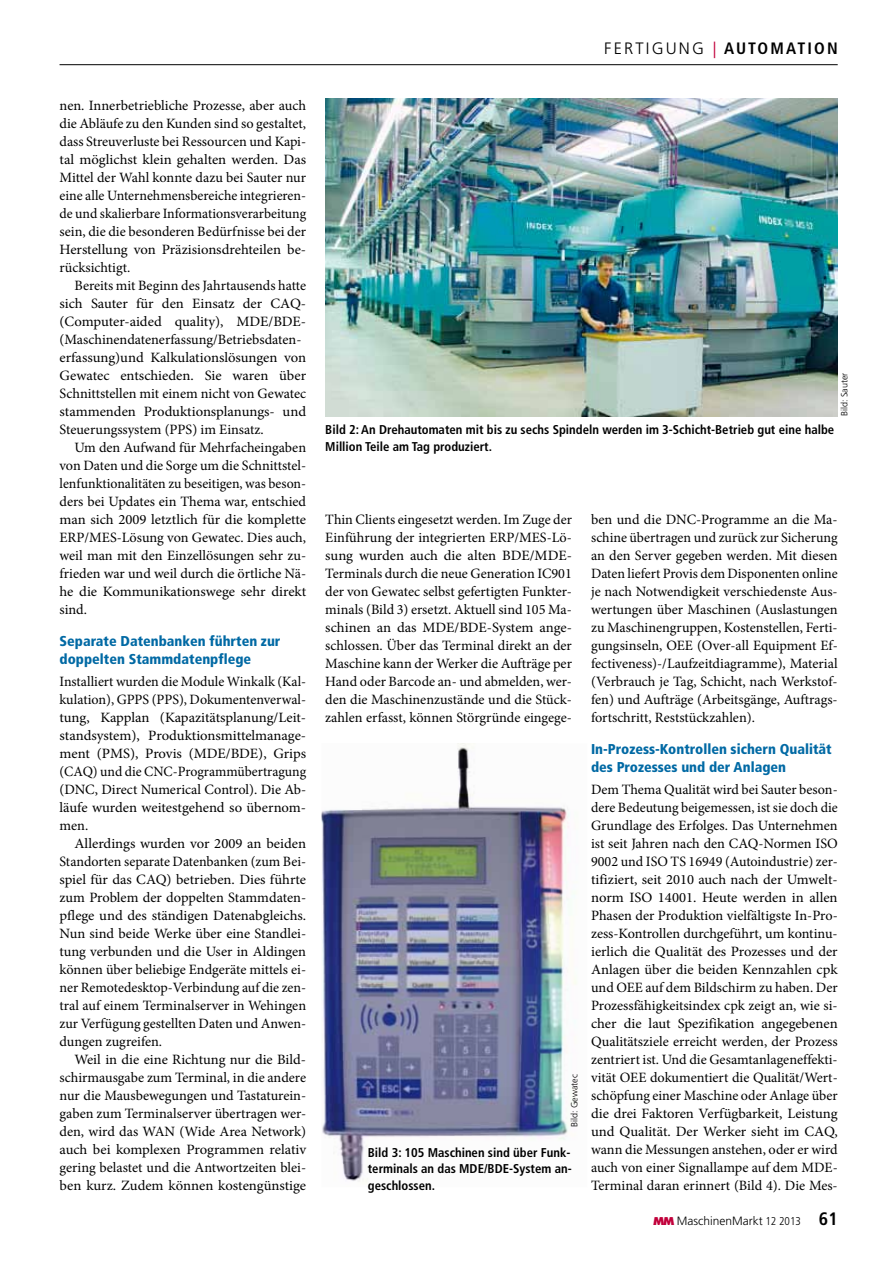
<style>
.page{position:relative;width:893px;height:1263px;background:#fff}
.page>*{position:absolute;margin:0;border:0;box-sizing:border-box;transform-origin:0 0}
.t1{font:700 condensed 16.5px "Frutiger LT Std";letter-spacing:.13em;color:#000}
.t2{font:14.25px/18px "Minion Pro";color:#000;text-align:justify}
.t3{font:900 condensed 14.25px/17.2px "Frutiger LT Std";color:#0069a4}
.t4{font:700 condensed 12.75px/16.5px "Frutiger LT Std";color:#000}
.t5{font:300 12px "Frutiger LT Std";color:#000}
.t6{font:300 9px "Frutiger LT Std";color:#000}
.s1{font-weight:300;font-stretch:normal}
.s2{font-weight:300;font-stretch:normal;color:#c1003b}
.s3{font-family:"Futura Std";font-weight:800;font-size:10.5px;color:#c1003b}
.s4{font-stretch:condensed;font-size:11.4px}
.s5{font-weight:700;font-stretch:condensed;font-size:18px}
</style>
<div class="page">
<hr style="left:60px;top:64px;width:778px;height:1px;background:#000">
<img style="left:325px;top:98px;width:513px;height:318px">
<img style="left:321px;top:743px;width:256px;height:440px">
<p class="t2" style="left:60px;top:97px;width:248px">nen. Innerbetriebliche Prozesse, aber auch die Abläufe zu den Kunden sind so gestaltet, dass Streuverluste bei Ressourcen und Kapi&shy;tal möglichst klein gehalten werden. Das Mittel der Wahl konnte dazu bei Sauter nur eine alle Unternehmensbereiche integrieren&shy;de und skalierbare Informationsverarbeitung sein, die die besonderen Bedürfnisse bei der Herstellung von Präzisionsdrehteilen be&shy;rücksichtigt.</p>
<p class="t2" style="left:60px;top:277px;width:248px;text-align:left;text-indent:15px">Bereits mit Beginn des Jahrtausends hatte sich Sauter für den Einsatz der CAQ-(Computer-aided quality), MDE/BDE-(Maschinendatenerfassung/Betriebsdaten&shy;erfassung)und Kalkulationslösungen von Gewatec entschieden. Sie waren über Schnittstellen mit einem nicht von Gewatec stammenden Produktionsplanungs- und Steuerungssystem (PPS) im Einsatz.</p>
<p class="t2" style="left:60px;top:439px;width:248px;text-indent:15px">Um den Aufwand für Mehrfacheingaben von Daten und die Sorge um die Schnittstel&shy;lenfunktionalitäten zu beseitigen, was beson&shy;ders bei Updates ein Thema war, entschied man sich 2009 letztlich für die komplette ERP/MES-Lösung von Gewatec. Dies auch, weil man mit den Einzellösungen sehr zu&shy;frieden war und weil durch die örtliche Nä&shy;he die Kommunikationswege sehr direkt sind.</p>
<p class="t3" style="left:60px;top:633px;width:222px">Separate Datenbanken führten zur doppelten Stammdatenpflege</p>
<p class="t2" style="left:60px;top:673px;width:248px">Installiert wurden die Module Winkalk (Kal&shy;kulation), GPPS (PPS), Dokumentenverwal&shy;tung, Kapplan (Kapazitätsplanung/Leit&shy;standsystem), Produktionsmittelmanage&shy;ment (PMS), Provis (MDE/BDE), Grips (CAQ) und die CNC-Programmübertragung (DNC, Direct Numerical Control). Die Ab&shy;läufe wurden weitestgehend so übernom&shy;men.</p>
<p class="t2" style="left:60px;top:835px;width:248px;text-indent:15px">Allerdings wurden vor 2009 an beiden Standorten separate Datenbanken (zum Bei&shy;spiel für das CAQ) betrieben. Dies führte zum Problem der doppelten Stammdaten&shy;pflege und des ständigen Datenabgleichs.<br>Nun sind beide Werke über eine Standlei&shy;tung verbunden und die User in Aldingen können über beliebige Endgeräte mittels ei&shy;ner Remotedesktop-Verbindung auf die zen&shy;tral auf einem Terminalserver in Wehingen zur Verfügung gestellten Daten und Anwen&shy;dungen zugreifen.</p>
<p class="t2" style="left:60px;top:1051px;width:248px;text-indent:15px">Weil in die eine Richtung nur die Bild&shy;schirmausgabe zum Terminal, in die andere nur die Mausbewegungen und Tastaturein&shy;gaben zum Terminalserver übertragen wer&shy;den, wird das WAN (Wide Area Network) auch bei komplexen Programmen relativ gering belastet und die Antwortzeiten blei&shy;ben kurz. Zudem können kostengünstige</p>
<p class="t1" style="left:604px;top:38px;width:235px"><span class="s1">Fertigung</span> <span class="s2">|</span> Automation</p>
<p class="t6" style="left:839px;top:416px;width:45px;rotate:-90deg">Bild: Sauter</p>
<p class="t4" style="left:325px;top:421px;width:510px">Bild 2: An Drehautomaten mit bis zu sechs Spindeln werden im 3-Schicht-Betrieb gut eine halbe<br>Million Teile am Tag produziert.</p>
<p class="t2" style="left:325px;top:511px;width:248px">Thin Clients eingesetzt werden. Im Zuge der Einführung der integrierten ERP/MES-Lö&shy;sung wurden auch die alten BDE/MDE-Terminals durch die neue Generation IC901 der von Gewatec selbst gefertigten Funkter&shy;minals (Bild 3) ersetzt. Aktuell sind 105 Ma&shy;schinen an das MDE/BDE-System ange&shy;schlossen. Über das Terminal direkt an der Maschine kann der Werker die Aufträge per Hand oder Barcode an- und abmelden, wer&shy;den die Maschinenzustände und die Stück&shy;zahlen erfasst, können Störgründe eingege-</p>
<p class="t2" style="left:591px;top:511px;width:248px">ben und die DNC-Programme an die Ma&shy;schine übertragen und zurück zur Sicherung an den Server gegeben werden. Mit diesen Daten liefert Provis dem Disponenten online je nach Notwendigkeit verschiedenste Aus&shy;wertungen über Maschinen (Auslastungen zu Maschinengruppen, Kostenstellen, Ferti&shy;gungsinseln, OEE (Over-all Equipment Ef&shy;fectiveness)-/Laufzeitdiagramme), Material (Verbrauch je Tag, Schicht, nach Werkstof&shy;fen) und Aufträge (Arbeitsgänge, Auftrags&shy;fortschritt, Reststückzahlen).</p>
<p class="t3" style="left:591px;top:741px;width:242px">In-Prozess-Kontrollen sichern Qualität des Prozesses und der Anlagen</p>
<p class="t2" style="left:591px;top:781px;width:248px">Dem Thema Qualität wird bei Sauter beson&shy;dere Bedeutung beigemessen, ist sie doch die Grundlage des Erfolges. Das Unternehmen ist seit Jahren nach den CAQ-Normen ISO 9002 und ISO TS 16949 (Autoindustrie) zer&shy;tifiziert, seit 2010 auch nach der Umwelt&shy;norm ISO 14001. Heute werden in allen Phasen der Produktion vielfältigste In-Pro&shy;zess-Kontrollen durchgeführt, um kontinu&shy;ierlich die Qualität des Prozesses und der Anlagen über die beiden Kennzahlen cpk und OEE auf dem Bildschirm zu haben. Der Prozessfähigkeitsindex cpk zeigt an, wie si&shy;cher die laut Spezifikation angegebenen Qualitätsziele erreicht werden, der Prozess zentriert ist. Und die Gesamtanlageneffekti&shy;vität OEE dokumentiert die Qualität/Wert&shy;schöpfung einer Maschine oder Anlage über die drei Faktoren Verfügbarkeit, Leistung und Qualität. Der Werker sieht im CAQ, wann die Messungen anstehen, oder er wird auch von einer Signallampe auf dem MDE-Terminal daran erinnert (Bild 4). Die Mes-</p>
<p class="t6" style="left:569px;top:1127px;width:55px;rotate:-90deg">Bild: Gewatec</p>
<p class="t4" style="left:368px;top:1144px;width:205px;text-align:justify">Bild 3: 105 Maschinen sind über Funk&shy;terminals an das M DE/BDE-System an&shy;geschlossen.</p>
<p class="t5" style="left:653px;top:1214px;width:186px"><span class="s3">MM</span> MaschinenMarkt <span class="s4">12 2013</span> <span class="s5">61</span></p>
</div>
